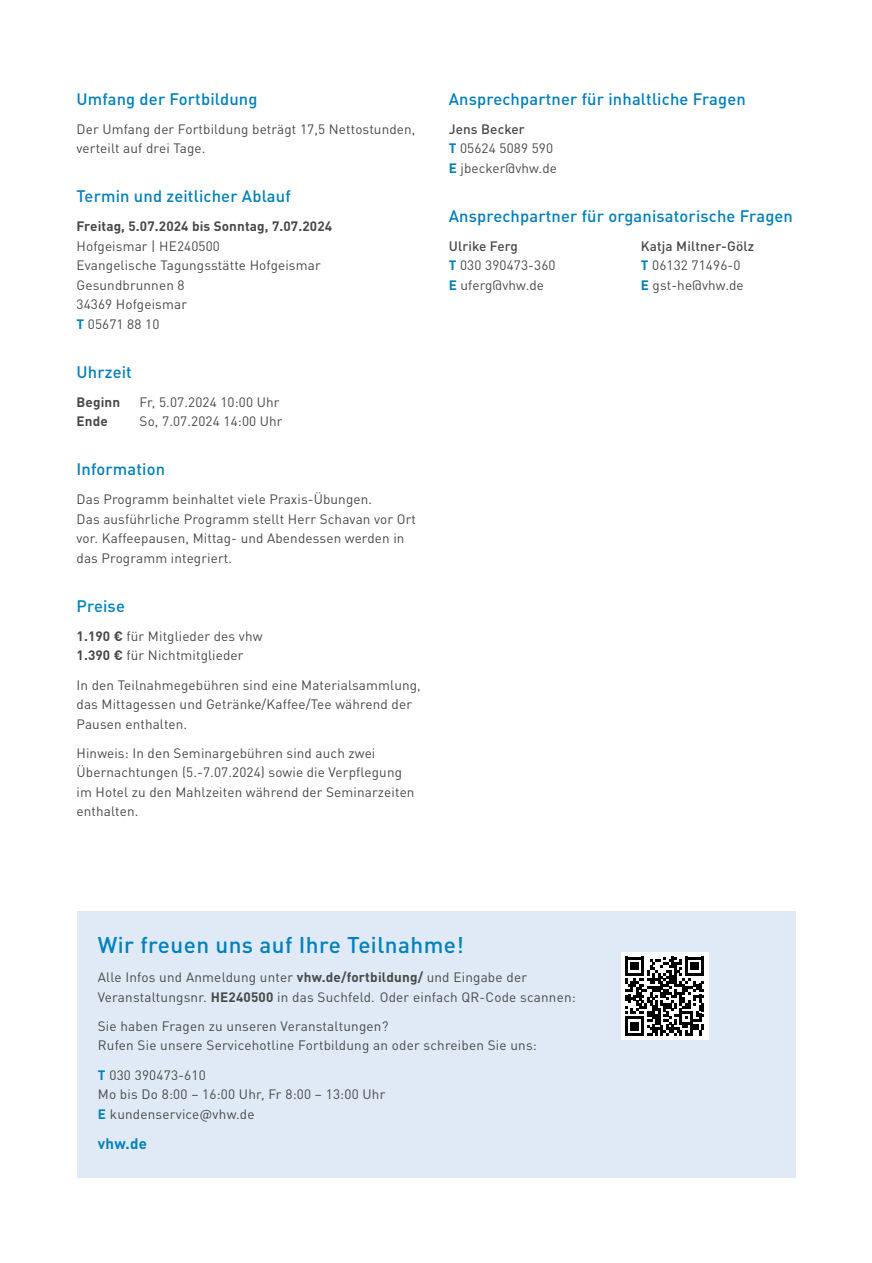
<style>
.page{position:relative;width:872px;height:1263px;background:#fff}
.page>*{position:absolute;margin:0;border:0;box-sizing:border-box;transform-origin:0 0}
.t1{font:500 22.5px "DIN Pro";letter-spacing:.02em;color:#0080bc}
.t2{font:500 16.5px "DIN Pro";letter-spacing:.01em;color:#0080bc}
.t3{font:700 15px "DIN Pro";color:#0080bc}
.t4{font:13.5px/19.5px "DIN Pro";letter-spacing:.01em;color:#494948}
.t5{font:700 13.5px "DIN Pro";letter-spacing:.01em;color:#494948}
.t6{font:500 13.5px "DIN Pro";letter-spacing:.01em;color:#494948}
.s1{font-weight:700;color:#0080bc}
.s2{font-weight:700}
.s3{font-weight:500}
</style>
<div class="page">
<div style="left:77px;top:911px;width:718px;height:267px;background:#dfeaf6"></div>
<div style="left:621px;top:952px;width:87px;height:88px;background:#fff"></div>
<svg style="left:625px;top:957px;width:79px;height:79px"></svg>
<p class="t2" style="left:77px;top:85px;width:182px">Umfang der Fortbildung</p>
<p class="t4" style="left:77px;top:118px;width:340px">Der Umfang der Fortbildung beträgt 17,5 Nettostunden, verteilt auf drei Tage.</p>
<p class="t2" style="left:77px;top:183px;width:216px">Termin und zeitlicher Ablauf</p>
<p class="t5" style="left:77px;top:215px;width:257px">Freitag, 5.07.2024 bis Sonntag, 7.07.2024</p>
<p class="t4" style="left:77px;top:235px;width:246px">Hofgeismar | HE240500<br>Evangelische Tagungsstätte Hofgeismar<br>Gesundbrunnen 8<br>34369 Hofgeismar<br><span class="s1">T</span> 05671 88 10</p>
<p class="t2" style="left:77px;top:358px;width:57px">Uhrzeit</p>
<p class="t5" style="left:77px;top:391px;width:45px">Beginn</p>
<p class="t4" style="left:140px;top:391px;width:141px">Fr, 5.07.2024 10:00 Uhr</p>
<p class="t5" style="left:77px;top:410px;width:33px">Ende</p>
<p class="t4" style="left:140px;top:410px;width:145px">So, 7.07.2024 14:00 Uhr</p>
<p class="t2" style="left:77px;top:456px;width:90px">Information</p>
<p class="t4" style="left:77px;top:488px;width:341px">Das Programm beinhaltet viele Praxis-Übungen.<br>Das ausführliche Programm stellt Herr Schavan vor Ort vor. Kaffeepausen, Mittag- und Abendessen werden in das Programm integriert.</p>
<p class="t2" style="left:77px;top:592px;width:50px">Preise</p>
<p class="t4" style="left:77px;top:625px;width:187px"><span class="s2">1.190 €</span> für Mitglieder des vhw<br><span class="s2">1.390 €</span> für Nichtmitglieder</p>
<p class="t4" style="left:77px;top:674px;width:346px">In den Teilnahmegebühren sind eine Materialsammlung, das Mittagessen und Getränke/Kaffee/Tee während der<br>Pausen enthalten.</p>
<p class="t4" style="left:77px;top:742px;width:339px">Hinweis: In den Seminargebühren sind auch zwei Übernachtungen (5.-7.07.2024) sowie die Verpflegung im Hotel zu den Mahlzeiten während der Seminarzeiten enthalten.</p>
<p class="t2" style="left:449px;top:85px;width:299px">Ansprechpartner für inhaltliche Fragen</p>
<p class="t4" style="left:449px;top:118px;width:110px"><span class="s3">Jens Becker<br></span><span class="s1">T</span> 05624 5089 590<br><span class="s1">E</span> jbecker@vhw.de</p>
<p class="t2" style="left:449px;top:202px;width:346px">Ansprechpartner für organisatorische Fragen</p>
<p class="t6" style="left:449px;top:235px;width:71px">Ulrike Ferg</p>
<p class="t6" style="left:641px;top:235px;width:115px">Katja Miltner-Gölz</p>
<p class="t4" style="left:449px;top:254px;width:108px"><span class="s1">T</span> 030 390473-360</p>
<p class="t4" style="left:641px;top:254px;width:101px"><span class="s1">T</span> 06132 71496-0</p>
<p class="t4" style="left:449px;top:274px;width:97px"><span class="s1">E</span> uferg@vhw.de</p>
<p class="t4" style="left:641px;top:274px;width:104px"><span class="s1">E</span> gst-he@vhw.de</p>
<h1 class="t1" style="left:98px;top:926px;width:367px">Wir freuen uns auf Ihre Teilnahme!</h1>
<p class="t4" style="left:98px;top:966px;width:479px">Alle Infos und Anmeldung unter <span class="s2">vhw.de/fortbildung/</span> und Eingabe der<br>Veranstaltungsnr. <span class="s2">HE240500</span> in das Suchfeld. Oder einfach QR-Code scannen:</p>
<p class="t4" style="left:98px;top:1015px;width:440px">Sie haben Fragen zu unseren Veranstaltungen?<br>Rufen Sie unsere Servicehotline Fortbildung an oder schreiben Sie uns:</p>
<p class="t4" style="left:98px;top:1064px;width:289px"><span class="s1">T</span> 030 390473-610<br>Mo bis Do 8:00 – 16:00 Uhr, Fr 8:00 – 13:00 Uhr<br><span class="s1">E</span> kundenservice@vhw.de</p>
<p class="t3" style="left:98px;top:1131px;width:51px">vhw.de</p>
</div>
